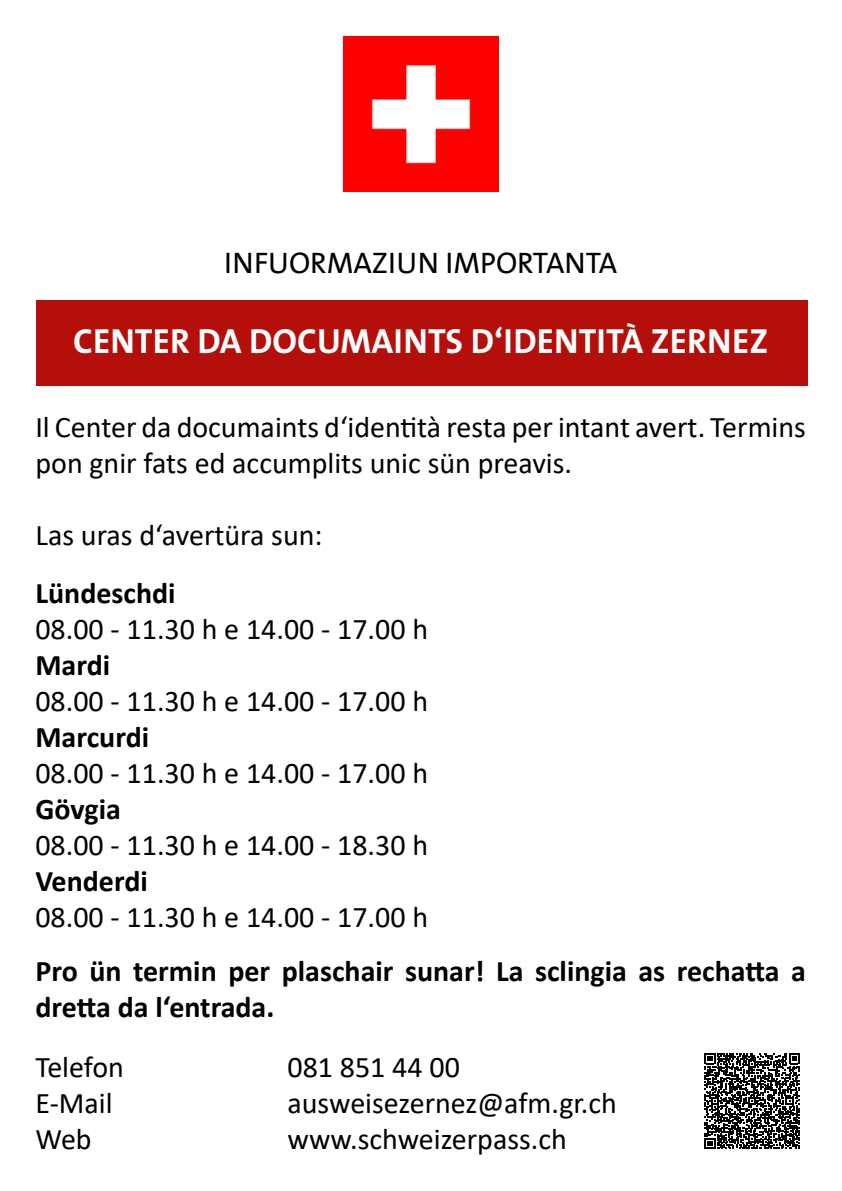
<style>
.page{position:relative;width:842px;height:1191px;background:#fff}
.page>*{position:absolute;margin:0;border:0;box-sizing:border-box;transform-origin:0 0}
.t1{font:700 35px "The Mix B W7";color:#fff}
.t2{font:30px/36px "Calibri";color:#000}
.t3{font:700 30px/36px "Calibri";color:#000}
.t4{font:30px "The Mix B";color:#000}
</style>
<div class="page">
<div style="left:36px;top:300px;width:771px;height:86px;background:#b40f0b"></div>
<img style="left:343px;top:36px;width:156px;height:156px">
<svg style="left:704px;top:1053px;width:96px;height:95px"></svg>
<p class="t4" style="left:224px;top:243px;width:395px">INFUORMAZIUN IMPORTANTA</p>
<p class="t1" style="left:73px;top:319px;width:696px">CENTER DA DOCUMAINTS D‘IDENTITÀ ZERNEZ</p>
<p class="t2" style="left:35px;top:408px;width:772px">Il Center da documaints d‘identità resta per intant avert. Termins pon gnir fats ed accumplits unic sün preavis.</p>
<p class="t2" style="left:35px;top:516px;width:289px">Las uras d‘avertüra sun:</p>
<p class="t3" style="left:35px;top:575px;width:142px">Lündeschdi</p>
<p class="t2" style="left:35px;top:610px;width:394px">08.00 - 11.30 h e 14.00 - 17.00 h</p>
<p class="t3" style="left:35px;top:647px;width:76px">Mardi</p>
<p class="t2" style="left:35px;top:682px;width:394px">08.00 - 11.30 h e 14.00 - 17.00 h</p>
<p class="t3" style="left:35px;top:719px;width:115px">Marcurdi</p>
<p class="t2" style="left:35px;top:754px;width:394px">08.00 - 11.30 h e 14.00 - 17.00 h</p>
<p class="t3" style="left:35px;top:791px;width:87px">Gövgia</p>
<p class="t2" style="left:35px;top:826px;width:394px">08.00 - 11.30 h e 14.00 - 18.30 h</p>
<p class="t3" style="left:35px;top:863px;width:114px">Venderdi</p>
<p class="t2" style="left:35px;top:898px;width:394px">08.00 - 11.30 h e 14.00 - 17.00 h</p>
<p class="t3" style="left:35px;top:953px;width:772px">Pro ün termin per plaschair sunar! La sclingia as rechatta a dretta da l‘entrada.</p>
<p class="t2" style="left:35px;top:1048px;width:90px">Telefon</p>
<p class="t2" style="left:287px;top:1048px;width:174px">081 851 44 00</p>
<p class="t2" style="left:35px;top:1084px;width:79px">E-Mail</p>
<p class="t2" style="left:287px;top:1084px;width:331px">ausweisezernez@afm.gr.ch</p>
<p class="t2" style="left:35px;top:1120px;width:58px">Web</p>
<p class="t2" style="left:287px;top:1120px;width:281px">www.schweizerpass.ch</p>
</div>
